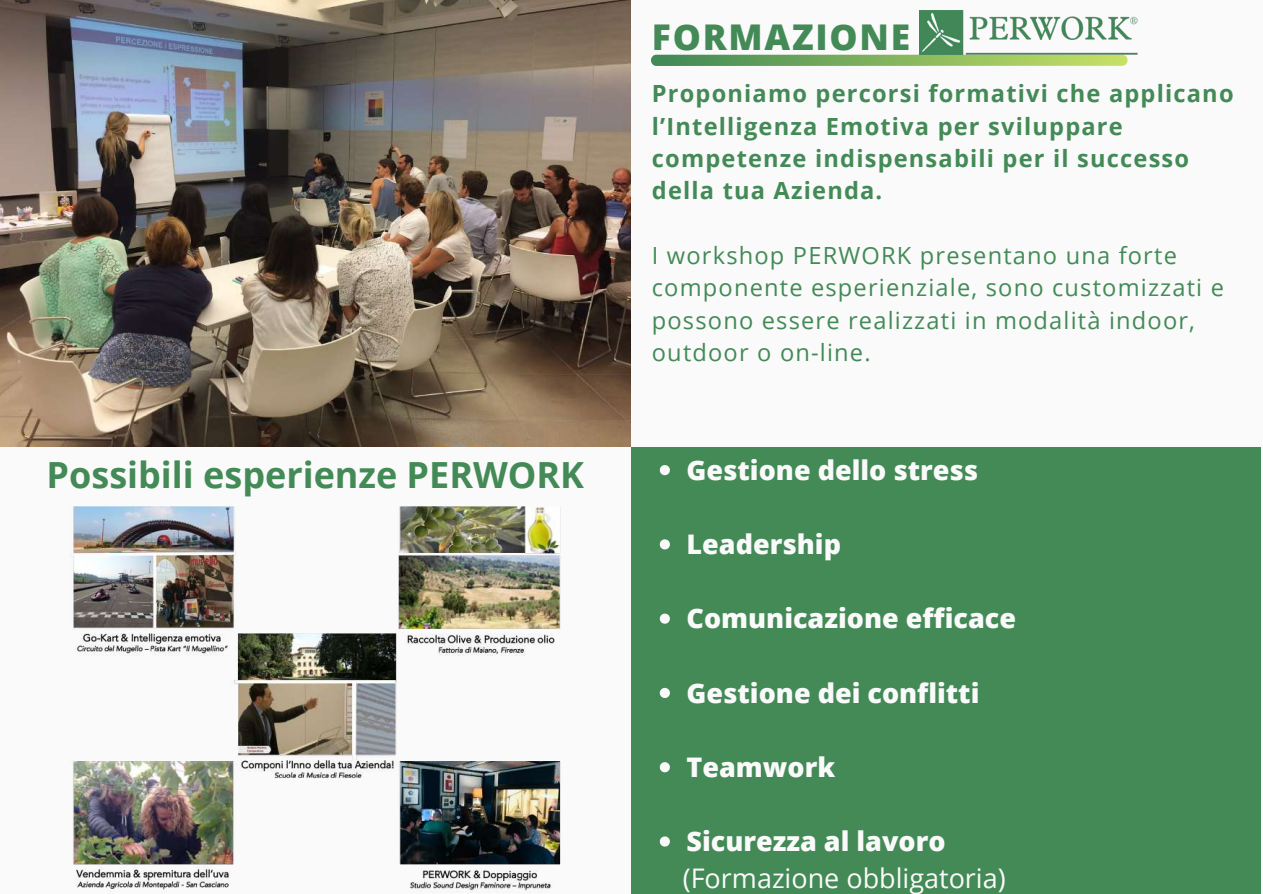
<style>
.page{position:relative;width:1263px;height:894px;background:#fff}
.page>*{position:absolute;margin:0;border:0;box-sizing:border-box;transform-origin:0 0}
.t1{font:700 36px "Open Sans";color:#438a57}
.t2{font:800 35.4px "Open Sans";letter-spacing:.05em;color:#438a57}
.t3{font:800 27px "Open Sans";color:#fafafa}
.t4{font:27px "Open Sans";color:#fafafa}
.t5{font:23.7px/32.4px "Open Sans";letter-spacing:.05em;color:#438a57}
.t6{font:700 23.7px/32.4px "Open Sans";letter-spacing:.05em;color:#438a57}
</style>
<div class="page">
<div style="left:0;top:0;width:1263px;height:893px;background:#fafafa"></div>
<svg style="left:651px;top:55px;width:476px;height:11px;background:#84b45f"></svg>
<div style="left:631px;top:447px;width:630px;height:446px;background:#438a57"></div>
<svg style="left:660px;top:465px;width:10px;height:10px"></svg>
<svg style="left:660px;top:539px;width:10px;height:10px"></svg>
<svg style="left:660px;top:613px;width:10px;height:10px"></svg>
<svg style="left:660px;top:687px;width:10px;height:10px"></svg>
<svg style="left:660px;top:762px;width:10px;height:10px"></svg>
<svg style="left:660px;top:836px;width:10px;height:10px"></svg>
<img style="left:0;top:0;width:631px;height:446px">
<img style="left:71px;top:506px;width:490px;height:385px">
<img style="left:919px;top:11px;width:219px;height:43px">
<h1 class="t1" style="left:47px;top:449px;width:539px">Possibili esperienze PERWORK</h1>
<h2 class="t2" style="left:652px;top:12px;width:260px">FORMAZIONE</h2>
<p class="t6" style="left:652px;top:77px;width:583px">Proponiamo percorsi formativi che applicano l’Intelligenza Emotiva per sviluppare competenze indispensabili per il successo della tua Azienda.</p>
<p class="t5" style="left:652px;top:238px;width:574px">I workshop PERWORK presentano una forte componente esperienziale, sono customizzati e possono essere realizzati in modalità indoor, outdoor o on-line.</p>
<p class="t3" style="left:686px;top:450px;width:293px">Gestione dello stress</p>
<p class="t3" style="left:686px;top:525px;width:156px">Leadership</p>
<p class="t3" style="left:686px;top:599px;width:331px">Comunicazione efficace</p>
<p class="t3" style="left:686px;top:673px;width:294px">Gestione dei conflitti</p>
<p class="t3" style="left:686px;top:747px;width:150px">Teamwork</p>
<p class="t3" style="left:686px;top:822px;width:260px">Sicurezza al lavoro</p>
<p class="t4" style="left:683px;top:859px;width:324px">(Formazione obbligatoria)</p>
</div>
